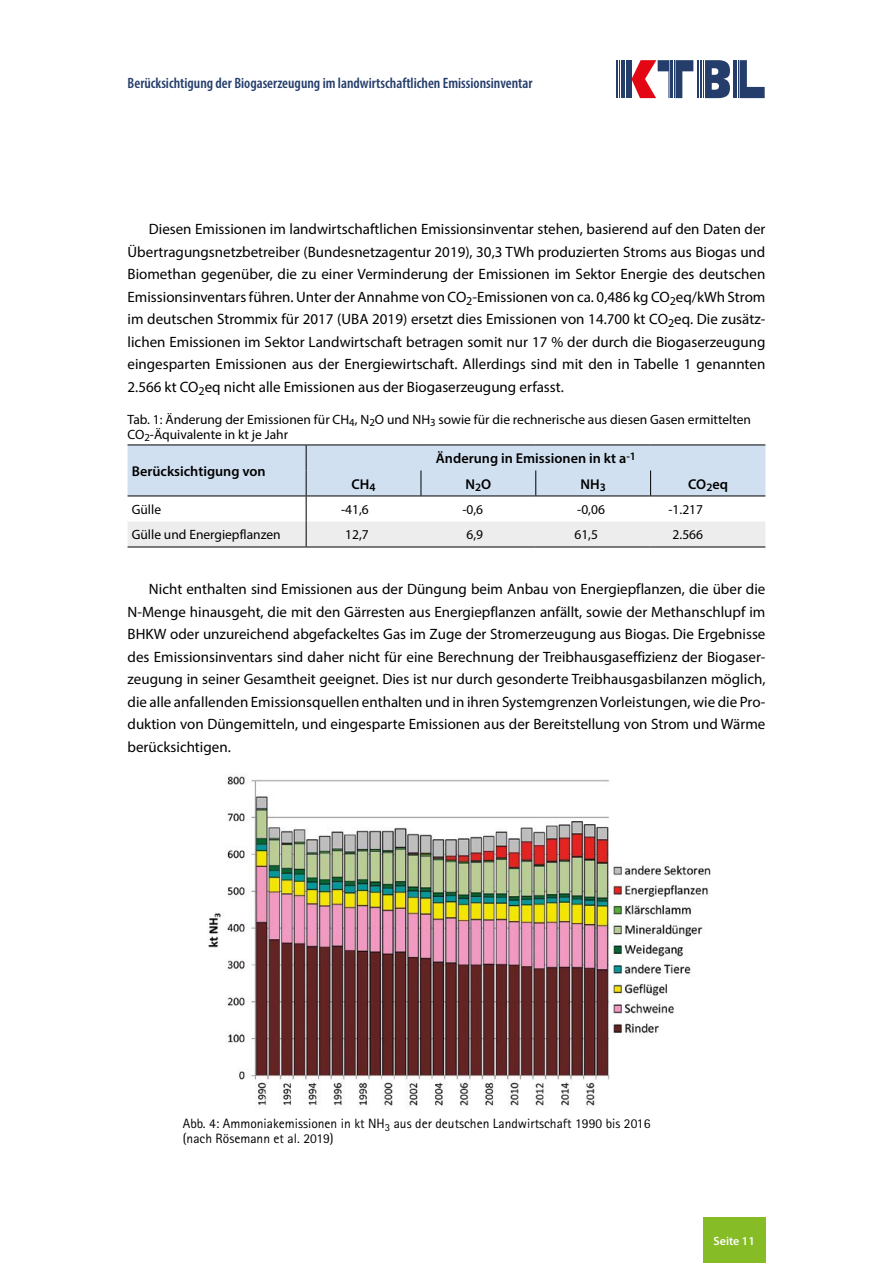
<style>
.page{position:relative;width:893px;height:1263px;background:#fff}
.page>*{position:absolute;margin:0;border:0;box-sizing:border-box;transform-origin:0 0}
.t1{font:15px/22.5px "Myriad Pro";color:#000;text-align:justify}
.t2{font:600 condensed 15px "Myriad Pro";color:#253d6b}
.t3{font:600 14.25px "Myriad Pro";color:#000}
.t4{font:13.5px/15px "Myriad Pro";color:#000}
.t5{font:13.5px/15px "Rotis Sans Serif Pro";color:#000}
.t6{font:600 12px "Myriad Pro";color:#fff}
</style>
<div class="page">
<div style="left:703px;top:1217px;width:62px;height:46px;background:#86bc25"></div>
<svg style="left:631px;top:60px;width:38px;height:38px"></svg>
<hr style="left:670px;top:60px;width:1px;height:38px;background:#253d6b">
<hr style="left:672px;top:60px;width:1px;height:38px;background:#253d6b">
<hr style="left:674px;top:60px;width:1px;height:38px;background:#253d6b">
<svg style="left:675px;top:60px;width:18px;height:38px"></svg>
<hr style="left:733px;top:60px;width:1px;height:38px;background:#253d6b">
<hr style="left:736px;top:60px;width:1px;height:38px;background:#253d6b">
<hr style="left:738px;top:60px;width:1px;height:38px;background:#253d6b">
<svg style="left:739px;top:60px;width:26px;height:38px"></svg>
<hr style="left:697px;top:60px;width:2px;height:38px;background:#253d6b">
<hr style="left:700px;top:60px;width:1px;height:38px;background:#253d6b">
<svg style="left:705px;top:60px;width:25px;height:38px"></svg>
<hr style="left:701px;top:60px;width:1px;height:38px;background:#253d6b">
<hr style="left:703px;top:60px;width:1px;height:38px;background:#253d6b">
<hr style="left:617px;top:60px;width:1px;height:38px;background:#253d6b">
<hr style="left:619px;top:60px;width:1px;height:38px;background:#253d6b">
<hr style="left:621px;top:60px;width:1px;height:38px;background:#253d6b">
<hr style="left:622px;top:60px;width:1px;height:38px;background:#253d6b">
<hr style="left:624px;top:60px;width:1px;height:38px;background:#253d6b">
<div style="left:626px;top:60px;width:5px;height:38px;background:#253d6b"></div>
<hr style="left:128px;top:547px;width:178px;height:1px;background:#000">
<hr style="left:306px;top:547px;width:115px;height:1px;background:#000">
<hr style="left:421px;top:547px;width:115px;height:1px;background:#000">
<hr style="left:536px;top:547px;width:115px;height:1px;background:#000">
<hr style="left:651px;top:547px;width:114px;height:1px;background:#000">
<svg style="left:128px;top:445px;width:637px;height:102px"></svg>
<hr style="left:651px;top:496px;width:114px;height:1px;background:#000">
<img style="left:208px;top:776px;width:503px;height:333px">
<p class="t2" style="left:128px;top:73px;width:406px">Berücksichtigung der Biogaserzeugung im landwirtschaftlichen Emissionsinventar</p>
<p class="t1" style="left:128px;top:217px;width:639px;text-indent:21px">Diesen Emissionen im landwirtschaftlichen Emissionsinventar stehen, basierend auf den Daten der Übertragungsnetzbetreiber (Bundesnetzagentur 2019), 30,3 TWh produzierten Stroms aus Biogas und Biomethan gegenüber, die zu einer Verminderung der Emissionen im Sektor Energie des deutschen Emissionsinventars führen. Unter der Annahme von CO<sub>2</sub>-Emissionen von ca. 0,486 kg CO<sub>2</sub>eq/kWh Strom im deutschen Strommix für 2017 (UBA 2019) ersetzt dies Emissionen von 14.700 kt CO<sub>2</sub>eq. Die zusätz&shy;lichen Emissionen im Sektor Landwirtschaft betragen somit nur 17 % der durch die Biogaserzeugung eingesparten Emissionen aus der Energiewirtschaft. Allerdings sind mit den in Tabelle 1 genannten 2.566 kt CO<sub>2</sub>eq nicht alle Emissionen aus der Biogaserzeugung erfasst.</p>
<p class="t4" style="left:128px;top:411px;width:625px">Tab. 1: Änderung der Emissionen für CH<sub>4</sub>, N<sub>2</sub>O und NH<sub>3</sub> sowie für die rechnerische aus diesen Gasen ermittelten<br>CO<sub>2</sub>-Äquivalente in kt je Jahr</p>
<p class="t3" style="left:132px;top:462px;width:135px">Berücksichtigung von</p>
<p class="t3" style="left:436px;top:449px;width:202px">Änderung in Emissionen in kt a<sup>-1</sup></p>
<p class="t3" style="left:352px;top:475px;width:26px">CH<sub>4</sub></p>
<p class="t3" style="left:465px;top:475px;width:27px">N<sub>2</sub>O</p>
<p class="t3" style="left:580px;top:475px;width:27px">NH<sub>3</sub></p>
<p class="t3" style="left:688px;top:475px;width:41px">CO<sub>2</sub>eq</p>
<p class="t4" style="left:132px;top:501px;width:31px">Gülle</p>
<p class="t4" style="left:341px;top:501px;width:29px">-41,6</p>
<p class="t4" style="left:462px;top:501px;width:22px">-0,6</p>
<p class="t4" style="left:577px;top:501px;width:29px">-0,06</p>
<p class="t4" style="left:668px;top:501px;width:36px">-1.217</p>
<p class="t4" style="left:132px;top:527px;width:150px">Gülle und Energiepflanzen</p>
<p class="t4" style="left:345px;top:527px;width:25px">12,7</p>
<p class="t4" style="left:467px;top:527px;width:18px">6,9</p>
<p class="t4" style="left:574px;top:527px;width:25px">61,5</p>
<p class="t4" style="left:673px;top:527px;width:32px">2.566</p>
<p class="t1" style="left:128px;top:577px;width:639px;text-indent:21px">Nicht enthalten sind Emissionen aus der Düngung beim Anbau von Energiepflanzen, die über die N-Menge hinausgeht, die mit den Gärresten aus Energiepflanzen anfällt, sowie der Methanschlupf im BHKW oder unzureichend abgefackeltes Gas im Zuge der Stromerzeugung aus Biogas. Die Ergebnisse des Emissionsinventars sind daher nicht für eine Berechnung der Treibhausgaseffizienz der Biogaser&shy;zeugung in seiner Gesamtheit geeignet. Dies ist nur durch gesonderte Treibhausgasbilanzen möglich, die alle anfallenden Emissionsquellen enthalten und in ihren Systemgrenzen Vorleistungen, wie die Pro&shy;duktion von Düngemitteln, und eingesparte Emissionen aus der Bereitstellung von Strom und Wärme berücksichtigen.</p>
<p class="t5" style="left:183px;top:1116px;width:469px">Abb. 4: Ammoniakemissionen in kt NH<sub>3</sub> aus der deutschen Landwirtschaft 1990 bis 2016 (nach Rösemann et al. 2019)</p>
<p class="t6" style="left:713px;top:1233px;width:43px">Seite 11</p>
</div>
